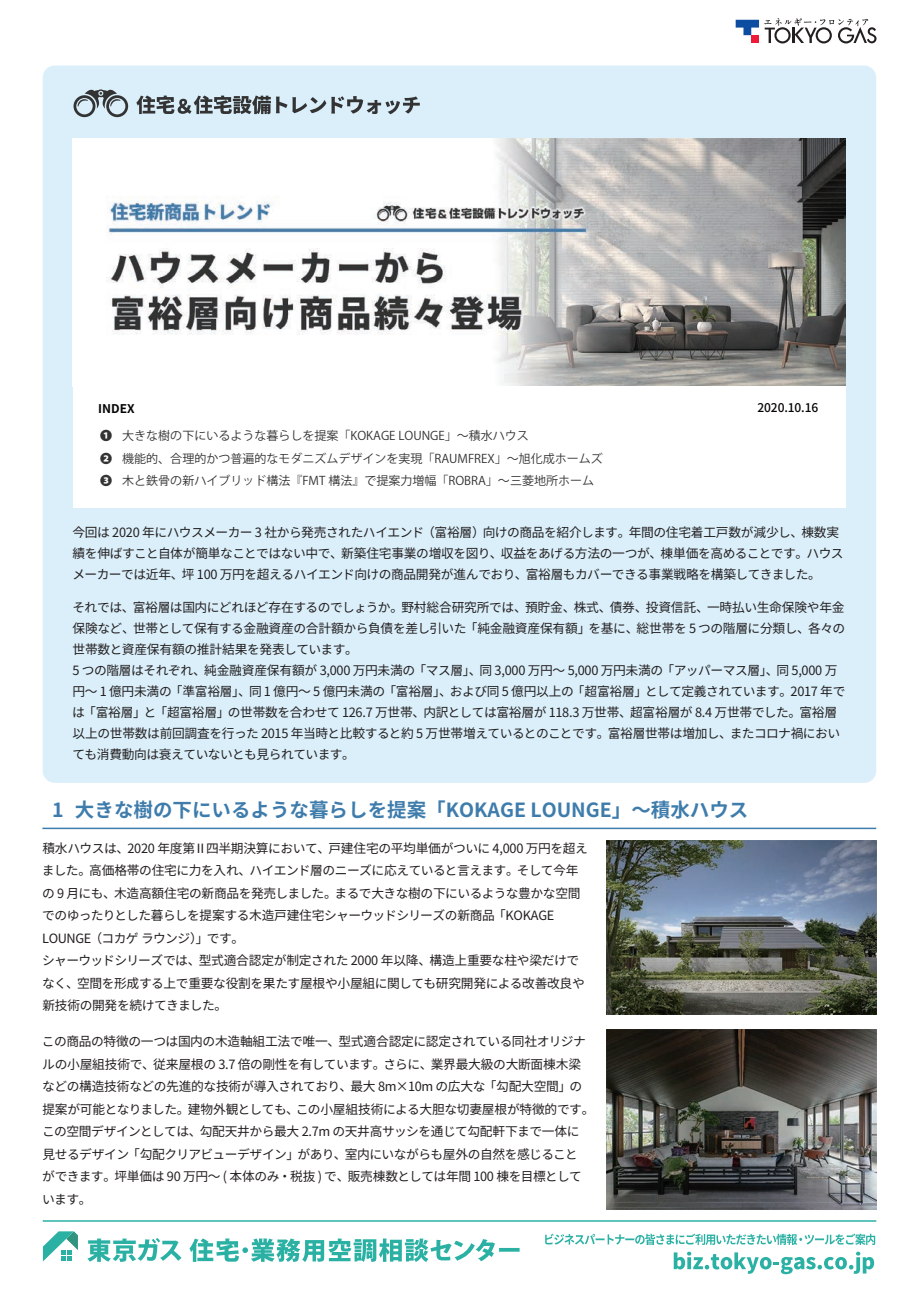
<style>
.page{position:relative;width:919px;height:1289px;background:#fff}
.page>*{position:absolute;margin:0;border:0;box-sizing:border-box;transform-origin:0 0}
.t1{font:700 19.5px "Gen Shin Gothic";color:#3e7cac}
.t2{font:12.75px/22.5px "Gen Shin Gothic";letter-spacing:-.03em;color:#231f20}
.t3{font:12px/22.5px "Koz Go Pr 6 N";color:#333334}
.t4{font:500 12px "Gen Shin Gothic";letter-spacing:-.01em;color:#060303}
.t5{font:700 12px "Gen Shin Gothic";color:#030303}
.t6{font:800 12px/22.5px "Koz Go Pr 6 N";color:#333334;text-align:justify}
</style>
<div class="page">
<div style="left:43px;top:66px;width:833px;height:716px;background:#daeffa;border-radius:12px"></div>
<img style="left:72px;top:139px;width:773px;height:247px">
<div style="left:73px;top:386px;width:772px;height:122px;background:#fff"></div>
<hr style="left:42px;top:827px;width:834px;height:2px;background:#3e7cac">
<img style="left:606px;top:840px;width:270px;height:174px">
<img style="left:606px;top:1029px;width:270px;height:180px">
<svg style="left:673px;top:1251px;width:201px;height:23px"></svg>
<hr style="left:43px;top:1220px;width:833px;height:1px;background:#2ab1a4">
<svg style="left:87px;top:1238px;width:94px;height:23px"></svg>
<svg style="left:189px;top:1238px;width:330px;height:23px"></svg>
<svg style="left:43px;top:1231px;width:35px;height:30px"></svg>
<svg style="left:545px;top:1233px;width:330px;height:11px"></svg>
<svg style="left:136px;top:95px;width:284px;height:19px"></svg>
<svg style="left:73px;top:89px;width:55px;height:28px"></svg>
<svg style="left:735px;top:18px;width:141px;height:25px"></svg>
<div style="left:751px;top:35px;width:8px;height:8px;background:#ed1a3a"></div>
<p class="t5" style="left:98px;top:399px;width:38px">INDEX</p>
<p class="t4" style="left:757px;top:398px;width:62px">2020.10.16</p>
<p class="t6" style="left:100px;top:425px;width:13px">❶<br>❷<br>❸</p>
<p class="t3" style="left:122px;top:425px;width:482px">大きな樹の下にいるような暮らしを提案「KOKAGE LOUNGE」～積水ハウス<br>機能的、合理的かつ普遍的なモダニズムデザインを実現「RAUMFREX」～旭化成ホームズ木と鉄骨の新ハイブリッド構法『FMT 構法』で提案力増幅「ROBRA」～三菱地所ホーム</p>
<p class="t2" style="left:72px;top:521px;width:772px;line-height:21px">今回は 2020 年にハウスメーカー 3 社から発売されたハイエンド（富裕層）向けの商品を紹介します。年間の住宅着工戸数が減少し、棟数実績を伸ばすこと自体が簡単なことではない中で、新築住宅事業の増収を図り、収益をあげる方法の一つが、棟単価を高めることです。ハウスメーカーでは近年、坪 100 万円を超えるハイエンド向けの商品開発が進んでおり、富裕層もカバーできる事業戦略を構築してきました。</p>
<p class="t2" style="left:72px;top:596px;width:774px;line-height:21px">それでは、富裕層は国内にどれほど存在するのでしょうか。野村総合研究所では、預貯金、株式、債券、投資信託、一時払い生命保険や年金保険など、世帯として保有する金融資産の合計額から負債を差し引いた「純金融資産保有額」を基に、総世帯を 5 つの階層に分類し、各々の世帯数と資産保有額の推計結果を発表しています。<br>5 つの階層はそれぞれ、純金融資産保有額が 3,000 万円未満の「マス層」、同 3,000 万円～ 5,000 万円未満の「アッパーマス層」、同 5,000 万円～ 1 億円未満の「準富裕層」、同 1 億円～ 5 億円未満の「富裕層」、および同 5 億円以上の「超富裕層」として定義されています。2017 年では「富裕層」と「超富裕層」の世帯数を合わせて 126.7 万世帯、内訳としては富裕層が 118.3 万世帯、超富裕層が 8.4 万世帯でした。富裕層以上の世帯数は前回調査を行った 2015 年当時と比較すると約 5 万世帯増えているとのことです。富裕層世帯は増加し、またコロナ禍においても消費動向は衰えていないとも見られています。</p>
<h1 class="t1" style="left:52px;top:795px;width:697px">1 大きな樹の下にいるような暮らしを提案「KOKAGE LOUNGE」～積水ハウス</h1>
<p class="t2" style="left:42px;top:836px;width:547px">積水ハウスは、2020 年度第Ⅱ四半期決算において、戸建住宅の平均単価がついに 4,000 万円を超えました。高価格帯の住宅に力を入れ、ハイエンド層のニーズに応えていると言えます。そして今年の 9 月にも、木造高額住宅の新商品を発売しました。まるで大きな樹の下にいるような豊かな空間でのゆったりとした暮らしを提案する木造戸建住宅シャーウッドシリーズの新商品「KOKAGE LOUNGE（コカゲ ラウンジ）」です。<br>シャーウッドシリーズでは、型式適合認定が制定された 2000 年以降、構造上重要な柱や梁だけでなく、空間を形成する上で重要な役割を果たす屋根や小屋組に関しても研究開発による改善改良や新技術の開発を続けてきました。</p>
<p class="t2" style="left:42px;top:1030px;width:554px">この商品の特徴の一つは国内の木造軸組工法で唯一、型式適合認定に認定されている同社オリジナルの小屋組技術で、従来屋根の 3.7 倍の剛性を有しています。さらに、業界最大級の大断面棟木梁などの構造技術などの先進的な技術が導入されており、最大 8m×10m の広大な「勾配大空間」の提案が可能となりました。建物外観としても、この小屋組技術による大胆な切妻屋根が特徴的です。この空間デザインとしては、勾配天井から最大 2.7m の天井高サッシを通じて勾配軒下まで一体に見せるデザイン「勾配クリアビューデザイン」があり、室内にいながらも屋外の自然を感じること<br>ができます。坪単価は 90 万円～ ( 本体のみ・税抜 ) で、販売棟数としては年間 100 棟を目標としています。</p>
</div>
